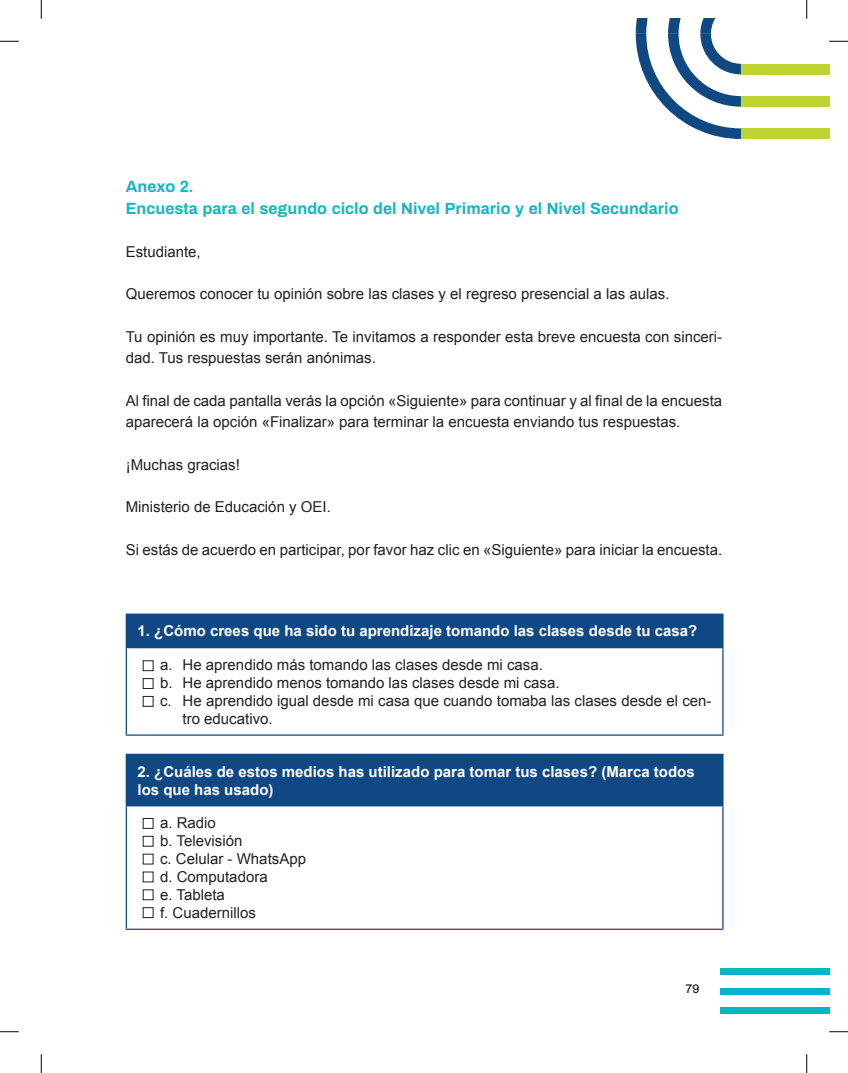
<style>
.page{position:relative;width:848px;height:1073px;background:#fff}
.page>*{position:absolute;margin:0;border:0;box-sizing:border-box;transform-origin:0 0}
.t1{font:700 16.25px/22.5px "Archivo";color:#16b5c4}
.t2{font:15px/18px "Arial";color:#231f20}
.t3{font:700 15px/18px "Arial";color:#fff}
.t4{font:500 12.5px "Archivo";color:#231f20}
</style>
<div class="page">
<div style="left:720px;top:1007px;width:109px;height:6px;background:#00b7c5"></div>
<div style="left:720px;top:988px;width:109px;height:6px;background:#00b7c5"></div>
<div style="left:720px;top:968px;width:109px;height:6px;background:#00b7c5"></div>
<div style="left:740px;top:64px;width:89px;height:10px;background:#bed531"></div>
<div style="left:740px;top:96px;width:89px;height:11px;background:#bed531"></div>
<div style="left:740px;top:128px;width:89px;height:11px;background:#bed531"></div>
<svg style="left:635px;top:19px;width:105px;height:120px"></svg>
<div style="left:126px;top:614px;width:596px;height:33px;background:#104884"></div>
<hr style="left:126px;top:613px;width:597px;height:2px;background:#104884">
<hr style="left:722px;top:615px;width:1px;height:32px;background:#104884">
<hr style="left:126px;top:647px;width:597px;height:1px;background:#104884">
<hr style="left:126px;top:648px;width:1px;height:86px;background:#104884">
<hr style="left:722px;top:648px;width:1px;height:86px;background:#104884">
<hr style="left:126px;top:734px;width:597px;height:1px;background:#104884">
<div style="left:126px;top:754px;width:596px;height:51px;background:#104884"></div>
<hr style="left:126px;top:753px;width:597px;height:2px;background:#104884">
<hr style="left:722px;top:755px;width:1px;height:50px;background:#104884">
<hr style="left:126px;top:805px;width:597px;height:1px;background:#104884">
<hr style="left:126px;top:806px;width:1px;height:122px;background:#104884">
<hr style="left:722px;top:806px;width:1px;height:122px;background:#104884">
<hr style="left:126px;top:928px;width:597px;height:1px;background:#104884">
<div style="left:143px;top:660px;width:10px;height:11px;border:1px solid #231f20"></div>
<div style="left:143px;top:678px;width:10px;height:10px;border:1px solid #231f20"></div>
<div style="left:143px;top:696px;width:10px;height:10px;border:1px solid #231f20"></div>
<div style="left:143px;top:818px;width:10px;height:10px;border:1px solid #231f20"></div>
<div style="left:143px;top:836px;width:10px;height:10px;border:1px solid #231f20"></div>
<div style="left:143px;top:907px;width:10px;height:10px;border:1px solid #231f20"></div>
<svg style="left:0;top:40px;width:19px;height:2px"></svg>
<svg style="left:829px;top:40px;width:19px;height:2px"></svg>
<svg style="left:0;top:1031px;width:19px;height:1px"></svg>
<svg style="left:829px;top:1031px;width:19px;height:1px"></svg>
<svg style="left:40px;top:0;width:2px;height:19px"></svg>
<svg style="left:40px;top:1054px;width:2px;height:18px"></svg>
<svg style="left:806px;top:0;width:1px;height:19px"></svg>
<svg style="left:806px;top:1054px;width:1px;height:18px"></svg>
<p class="t1" style="left:126px;top:174px;width:554px">Anexo 2.<br>Encuesta para el segundo ciclo del Nivel Primario y el Nivel Secundario</p>
<p class="t2" style="left:126px;top:243px;width:77px">Estudiante,</p>
<p class="t2" style="left:126px;top:285px;width:545px">Queremos conocer tu opinión sobre las clases y el regreso presencial a las aulas.</p>
<p class="t2" style="left:126px;top:326px;width:598px;line-height:21.2px">Tu opinión es muy importante. Te invitamos a responder esta breve encuesta con sinceri&shy;dad. Tus respuestas serán anónimas.</p>
<p class="t2" style="left:126px;top:390px;width:598px;line-height:21.2px">Al final de cada pantalla verás la opción «Siguiente» para continuar y al final de la encuesta aparecerá la opción «Finalizar» para terminar la encuesta enviando tus respuestas.</p>
<p class="t2" style="left:126px;top:455px;width:116px">¡Muchas gracias!</p>
<p class="t2" style="left:126px;top:498px;width:207px">Ministerio de Educación y OEI.</p>
<p class="t2" style="left:126px;top:540px;width:598px">Si estás de acuerdo en participar, por favor haz clic en «Siguiente» para iniciar la encuesta.</p>
<p class="t3" style="left:138px;top:622px;width:561px">1. ¿Cómo crees que ha sido tu aprendizaje tomando las clases desde tu casa?</p>
<p class="t2" style="left:160px;top:655px;width:384px">a. He aprendido más tomando las clases desde mi casa.</p>
<p class="t2" style="left:160px;top:673px;width:401px">b. He aprendido menos tomando las clases desde mi casa.</p>
<p class="t2" style="left:160px;top:691px;width:553px">c. He aprendido igual desde mi casa que cuando tomaba las clases desde el cen-</p>
<p class="t2" style="left:182px;top:709px;width:92px">tro educativo.</p>
<p class="t3" style="left:138px;top:762px;width:558px">2. ¿Cuáles de estos medios has utilizado para tomar tus clases? (Marca todos los que has usado)</p>
<p class="t2" style="left:160px;top:813px;width:147px">a. Radio<br>b. Televisión<br>c. Celular - WhatsApp d. Computadora<br>e. Tableta<br>f. Cuadernillos</p>
<p class="t4" style="left:685px;top:979px;width:15px">79</p>
</div>
